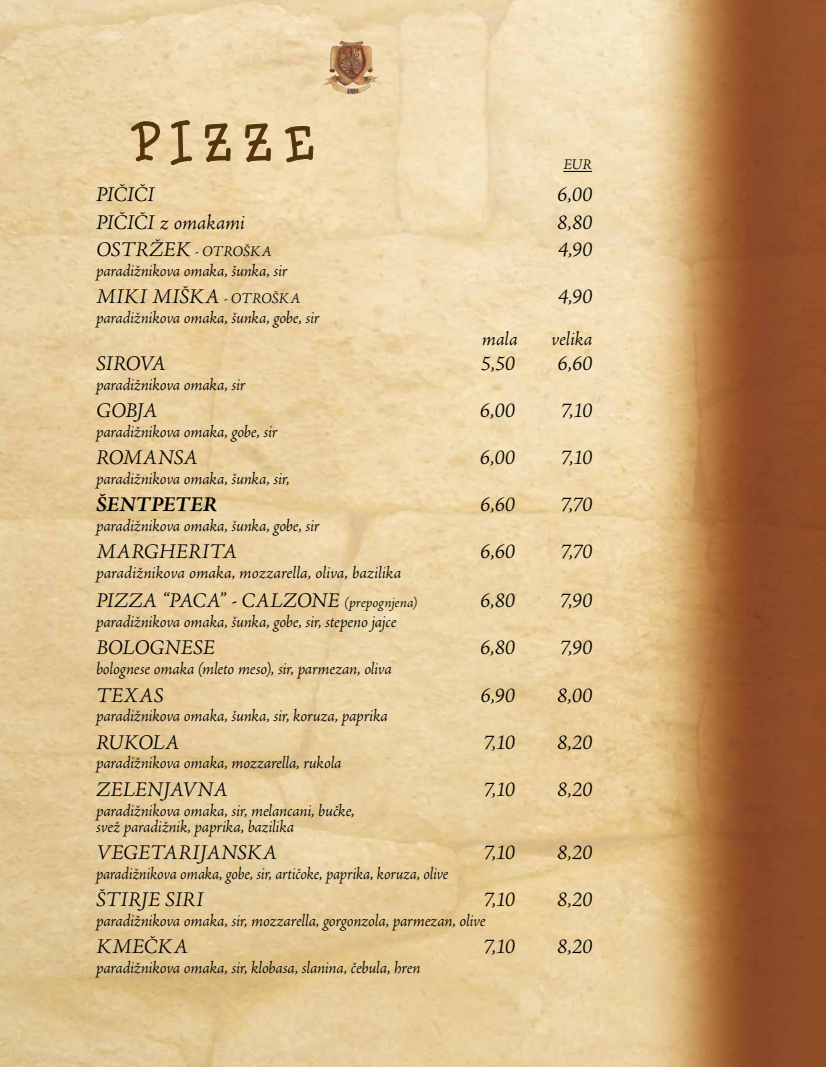
<style>
.page{position:relative;width:826px;height:1067px;background:#fff}
.page>*{position:absolute;margin:0;border:0;box-sizing:border-box;transform-origin:0 0}
.t1{font:50px "Bookworm";letter-spacing:.255em;color:#53340d}
.t2{font:italic 300 21.25px "Adobe Jenson Pro";letter-spacing:-.01em;color:#000}
.t3{font:italic 700 21.25px "Adobe Jenson Pro";color:#000}
.t4{font:italic 300 20px "Adobe Jenson Pro";letter-spacing:-.005em;color:#000}
.t5{font:italic 300 17.5px/16.2px "Adobe Jenson Pro";letter-spacing:-.015em;color:#000}
.t6{font:italic 300 17.5px "Adobe Jenson Pro";letter-spacing:-.015em;color:#000;scale:.93 1}
.t7{font:italic 300 15px "Adobe Jenson Pro";color:#000}
.s1{font-size:21.25px}
.s2{font-size:15px}
</style>
<div class="page">
<img style="left:0;top:0;width:826px;height:1067px">
<img style="left:322px;top:41px;width:57px;height:53px">
<svg style="left:131px;top:121px;width:29px;height:41px"></svg>
<svg style="left:171px;top:77px;width:21px;height:88px"></svg>
<svg style="left:205px;top:123px;width:26px;height:39px"></svg>
<svg style="left:245px;top:123px;width:26px;height:39px"></svg>
<svg style="left:285px;top:126px;width:39px;height:36px"></svg>
<svg style="left:563px;top:171px;width:29px;height:1px"></svg>
<h1 class="t1" style="left:131px;top:117px;width:184px">PIZZE</h1>
<p class="t7" style="left:563px;top:156px;width:30px">EUR</p>
<p class="t2" style="left:96px;top:183px;width:60px">PIČIČI</p>
<p class="t2" style="left:557px;top:183px;width:37px">6,00</p>
<p class="t2" style="left:96px;top:210px;width:150px">PIČIČI z omakami</p>
<p class="t2" style="left:557px;top:210px;width:37px">8,80</p>
<p class="t7" style="left:96px;top:243px;width:117px"><span class="s1">OSTRŽEK</span> - otroška</p>
<p class="t2" style="left:558px;top:237px;width:36px">4,90</p>
<p class="t5" style="left:96px;top:263px;width:193px">paradižnikova omaka, šunka, sir</p>
<p class="t2" style="left:96px;top:284px;width:146px">MIKI MIŠKA <span class="s2">- otroška</span></p>
<p class="t2" style="left:558px;top:284px;width:36px">4,90</p>
<p class="t5" style="left:96px;top:310px;width:225px">paradižnikova omaka, šunka, gobe, sir</p>
<p class="t2" style="left:96px;top:351px;width:71px">SIROVA</p>
<p class="t2" style="left:480px;top:351px;width:36px">5,50</p>
<p class="t2" style="left:557px;top:351px;width:36px">6,60</p>
<p class="t5" style="left:96px;top:377px;width:151px">paradižnikova omaka, sir</p>
<p class="t2" style="left:96px;top:398px;width:63px">GOBJA</p>
<p class="t2" style="left:480px;top:398px;width:37px">6,00</p>
<p class="t2" style="left:561px;top:398px;width:33px">7,10</p>
<p class="t5" style="left:96px;top:424px;width:183px">paradižnikova omaka, gobe, sir</p>
<p class="t2" style="left:96px;top:445px;width:104px">ROMANSA</p>
<p class="t2" style="left:480px;top:445px;width:37px">6,00</p>
<p class="t2" style="left:561px;top:445px;width:33px">7,10</p>
<p class="t5" style="left:96px;top:471px;width:195px">paradižnikova omaka, šunka, sir,</p>
<p class="t3" style="left:96px;top:492px;width:123px">ŠENTPETER</p>
<p class="t2" style="left:480px;top:492px;width:36px">6,60</p>
<p class="t2" style="left:560px;top:492px;width:33px">7,70</p>
<p class="t5" style="left:96px;top:518px;width:225px">paradižnikova omaka, šunka, gobe, sir</p>
<p class="t2" style="left:96px;top:540px;width:143px">MARGHERITA</p>
<p class="t2" style="left:480px;top:540px;width:36px">6,60</p>
<p class="t2" style="left:560px;top:540px;width:33px">7,70</p>
<p class="t5" style="left:96px;top:565px;width:307px">paradižnikova omaka, mozzarella, oliva, bazilika</p>
<p class="t2" style="left:96px;top:588px;width:323px">PIZZA “PACA” - CALZONE <span class="s2">(prepognjena)</span></p>
<p class="t2" style="left:480px;top:588px;width:37px">6,80</p>
<p class="t2" style="left:560px;top:588px;width:34px">7,90</p>
<p class="t5" style="left:96px;top:614px;width:302px">paradižnikova omaka, šunka, gobe, sir, stepeno jajce</p>
<p class="t2" style="left:96px;top:635px;width:120px">BOLOGNESE</p>
<p class="t2" style="left:480px;top:635px;width:37px">6,80</p>
<p class="t2" style="left:560px;top:635px;width:34px">7,90</p>
<p class="t5" style="left:96px;top:661px;width:297px">bolognese omaka (mleto meso), sir, parmezan, oliva</p>
<p class="t2" style="left:96px;top:683px;width:69px">TEXAS</p>
<p class="t2" style="left:480px;top:683px;width:36px">6,90</p>
<p class="t2" style="left:557px;top:683px;width:37px">8,00</p>
<p class="t5" style="left:96px;top:708px;width:293px">paradižnikova omaka, šunka, sir, koruza, paprika</p>
<p class="t2" style="left:96px;top:730px;width:85px">RUKOLA</p>
<p class="t2" style="left:483px;top:730px;width:33px">7,10</p>
<p class="t2" style="left:557px;top:730px;width:37px">8,20</p>
<p class="t5" style="left:96px;top:756px;width:247px">paradižnikova omaka, mozzarella, rukola</p>
<p class="t2" style="left:96px;top:777px;width:133px">ZELENJAVNA</p>
<p class="t2" style="left:483px;top:777px;width:33px">7,10</p>
<p class="t2" style="left:557px;top:777px;width:37px">8,20</p>
<p class="t5" style="left:96px;top:803px;width:260px">paradižnikova omaka, sir, melancani, bučke, svež paradižnik, paprika, bazilika</p>
<p class="t2" style="left:96px;top:840px;width:183px">VEGETARIJANSKA</p>
<p class="t2" style="left:483px;top:840px;width:33px">7,10</p>
<p class="t2" style="left:557px;top:840px;width:37px">8,20</p>
<p class="t6" style="left:96px;top:863px;width:380px">paradižnikova omaka, gobe, sir, artičoke, paprika, koruza, olive</p>
<p class="t2" style="left:96px;top:887px;width:109px">ŠTIRJE SIRI</p>
<p class="t2" style="left:483px;top:887px;width:33px">7,10</p>
<p class="t2" style="left:557px;top:887px;width:37px">8,20</p>
<p class="t5" style="left:96px;top:913px;width:391px">paradižnikova omaka, sir, mozzarella, gorgonzola, parmezan, olive</p>
<p class="t2" style="left:96px;top:934px;width:94px">KMEČKA</p>
<p class="t2" style="left:483px;top:934px;width:33px">7,10</p>
<p class="t2" style="left:557px;top:934px;width:37px">8,20</p>
<p class="t5" style="left:96px;top:960px;width:326px">paradižnikova omaka, sir, klobasa, slanina, čebula, hren</p>
<p class="t4" style="left:482px;top:327px;width:38px">mala</p>
<p class="t4" style="left:551px;top:327px;width:43px">velika</p>
</div>
